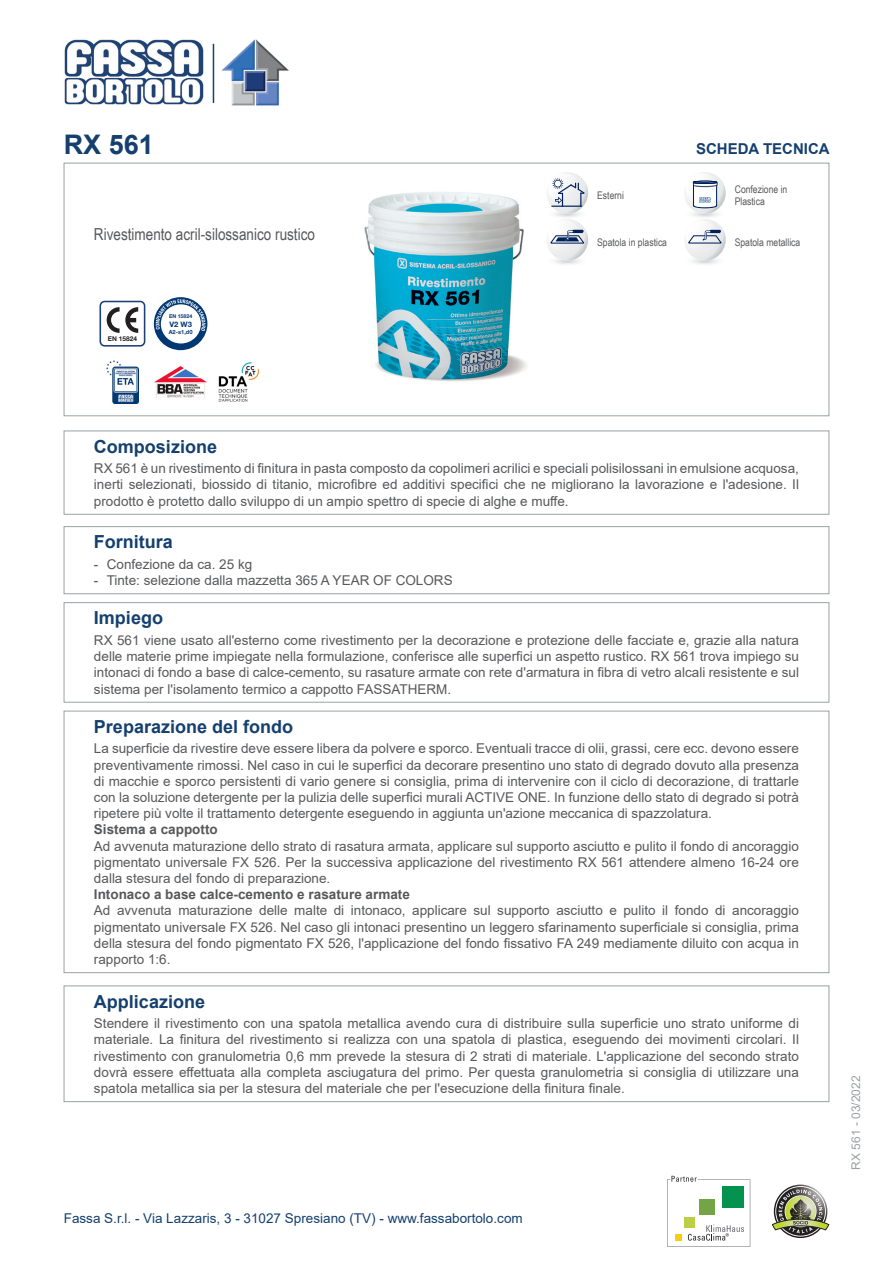
<style>
.page{position:relative;width:893px;height:1263px;background:#fff}
.page>*{position:absolute;margin:0;border:0;box-sizing:border-box;transform-origin:0 0}
.Sottotitolo{font:700 27px "Arial";color:#15406e}
.Titolo{font:700 18px "Arial";color:#15406e}
.Descrizione{font:16.5px "Arial Narrow";color:#57585a}
.Scheda_Tecnica{font:700 15px "Arial";color:#15406e}
.Preparazione_del_fon{font:13.5px/16.2px "Arial";color:#57585a;text-align:justify}
.Applicazione{font:13.5px/16.2px "Arial";color:#57585a;text-align:justify}
.Impiego{font:13.5px/16.2px "Arial";color:#57585a;text-align:justify}
.Composizione{font:13.5px/16.2px "Arial";color:#57585a;text-align:justify}
.t1{font:13.5px "Arial";color:#15406e}
.Grassetto{font:700 13.5px "Arial";color:#57585a}
.t2{font:12px "Arial";color:#9ba1a4}
.Frase{font:10.5px/12.6px "Arial Narrow";color:#57585a}
.t3{font:700 7.65px "Helvetica Neue";color:#013874}
.t4{font:700 6.6px "Helvetica Neue";color:#231f20}
.t5{font:700 5.7px "Helvetica Neue";color:#013874}
.t6{font:700 5.25px "Helvetica Neue";color:#013874}
</style>
<div class="page">
<svg style="left:667px;top:1176px;width:83px;height:71px"></svg>
<svg style="left:772px;top:1186px;width:57px;height:50px"></svg>
<img style="left:64px;top:39px;width:140px;height:66px">
<hr style="left:213px;top:44px;width:1px;height:59px;background:#15406e">
<img style="left:221px;top:39px;width:68px;height:67px">
<svg style="left:107px;top:307px;width:31px;height:26px"></svg>
<div style="left:100px;top:301px;width:45px;height:46px;border:2px solid #1d3e79;border-radius:4px"></div>
<svg style="left:154px;top:297px;width:54px;height:53px"></svg>
<img style="left:106px;top:361px;width:33px;height:42px">
<img style="left:155px;top:367px;width:52px;height:30px">
<img style="left:218px;top:362px;width:42px;height:40px">
<img style="left:364px;top:192px;width:163px;height:189px">
<svg style="left:547px;top:172px;width:41px;height:89px"></svg>
<svg style="left:684px;top:172px;width:42px;height:89px"></svg>
<div style="left:64px;top:163px;width:765px;height:253px;border:1px solid #9ba1a4"></div>
<div style="left:64px;top:431px;width:765px;height:83px;border:1px solid #9ba1a4"></div>
<div style="left:64px;top:526px;width:765px;height:68px;border:1px solid #9ba1a4"></div>
<div style="left:64px;top:602px;width:765px;height:100px;border:1px solid #9ba1a4"></div>
<div style="left:64px;top:711px;width:765px;height:262px;border:1px solid #9ba1a4"></div>
<div style="left:64px;top:986px;width:765px;height:116px;border:1px solid #9ba1a4"></div>
<p class="Sottotitolo" style="left:64px;top:125px;width:92px">RX 561</p>
<p class="Scheda_Tecnica" style="left:696px;top:138px;width:135px">SCHEDA TECNICA</p>
<p class="Descrizione" style="left:94px;top:222px;width:223px">Rivestimento acril-silossanico rustico</p>
<p class="t4" style="left:108px;top:335px;width:31px">EN 15824</p>
<p class="t6" style="left:169px;top:313px;width:25px">EN 15824</p>
<p class="t3" style="left:169px;top:320px;width:24px">V2 W3</p>
<p class="t5" style="left:169px;top:328px;width:25px">A2-s1,d0</p>
<p class="Frase" style="left:597px;top:189px;width:28px">Esterni</p>
<p class="Frase" style="left:597px;top:236px;width:71px">Spatola in plastica</p>
<p class="Frase" style="left:735px;top:182px;width:54px">Confezione in<br>Plastica</p>
<p class="Frase" style="left:735px;top:236px;width:67px">Spatola metallica</p>
<p class="Titolo" style="left:94px;top:434px;width:125px">Composizione</p>
<p class="Composizione" style="left:94px;top:460px;width:706px">RX 561 è un rivestimento di finitura in pasta composto da copolimeri acrilici e speciali polisilossani in emulsione acquosa, inerti selezionati, biossido di titanio, microfibre ed additivi specifici che ne migliorano la lavorazione e l'adesione. Il prodotto è protetto dallo sviluppo di un ampio spettro di specie di alghe e muffe.</p>
<p class="Titolo" style="left:94px;top:529px;width:81px">Fornitura</p>
<p class="Preparazione_del_fon" style="left:94px;top:556px;width:160px">- Confezione da ca. 25 kg</p>
<p class="Preparazione_del_fon" style="left:94px;top:572px;width:360px">- Tinte: selezione dalla mazzetta 365 A YEAR OF COLORS</p>
<p class="Titolo" style="left:94px;top:605px;width:71px">Impiego</p>
<p class="Impiego" style="left:94px;top:632px;width:706px">RX 561 viene usato all'esterno come rivestimento per la decorazione e protezione delle facciate e, grazie alla natura delle materie prime impiegate nella formulazione, conferisce alle superfici un aspetto rustico. RX 561 trova impiego su intonaci di fondo a base di calce-cemento, su rasature armate con rete d'armatura in fibra di vetro alcali resistente e sul sistema per l'isolamento termico a cappotto FASSATHERM.</p>
<p class="Titolo" style="left:94px;top:714px;width:201px">Preparazione del fondo</p>
<p class="Preparazione_del_fon" style="left:94px;top:740px;width:706px">La superficie da rivestire deve essere libera da polvere e sporco. Eventuali tracce di olii, grassi, cere ecc. devono essere preventivamente rimossi. Nel caso in cui le superfici da decorare presentino uno stato di degrado dovuto alla presenza di macchie e sporco persistenti di vario genere si consiglia, prima di intervenire con il ciclo di decorazione, di trattarle con la soluzione detergente per la pulizia delle superfici murali ACTIVE ONE. In funzione dello stato di degrado si potrà ripetere più volte il trattamento detergente eseguendo in aggiunta un'azione meccanica di spazzolatura.</p>
<p class="Grassetto" style="left:94px;top:820px;width:125px">Sistema a cappotto</p>
<p class="Preparazione_del_fon" style="left:94px;top:838px;width:706px">Ad avvenuta maturazione dello strato di rasatura armata, applicare sul supporto asciutto e pulito il fondo di ancoraggio pigmentato universale FX 526. Per la successiva applicazione del rivestimento RX 561 attendere almeno 16-24 ore dalla stesura del fondo di preparazione.</p>
<p class="Grassetto" style="left:94px;top:885px;width:317px">Intonaco a base calce-cemento e rasature armate</p>
<p class="Preparazione_del_fon" style="left:94px;top:902px;width:706px">Ad avvenuta maturazione delle malte di intonaco, applicare sul supporto asciutto e pulito il fondo di ancoraggio pigmentato universale FX 526. Nel caso gli intonaci presentino un leggero sfarinamento superficiale si consiglia, prima della stesura del fondo pigmentato FX 526, l'applicazione del fondo fissativo FA 249 mediamente diluito con acqua in rapporto 1:6.</p>
<p class="Titolo" style="left:94px;top:989px;width:113px">Applicazione</p>
<p class="Applicazione" style="left:94px;top:1015px;width:706px">Stendere il rivestimento con una spatola metallica avendo cura di distribuire sulla superficie uno strato uniforme di materiale. La finitura del rivestimento si realizza con una spatola di plastica, eseguendo dei movimenti circolari. Il rivestimento con granulometria 0,6 mm prevede la stesura di 2 strati di materiale. L'applicazione del secondo strato dovrà essere effettuata alla completa asciugatura del primo. Per questa granulometria si consiglia di utilizzare una spatola metallica sia per la stesura del materiale che per l'esecuzione della finitura finale.</p>
<p class="t1" style="left:64px;top:1208px;width:460px">Fassa S.r.l. - Via Lazzaris, 3 - 31027 Spresiano (TV) - www.fassabortolo.com</p>
<p class="t2" style="left:848px;top:1170px;width:96px;rotate:-90deg">RX 561 - 03/2022</p>
</div>
